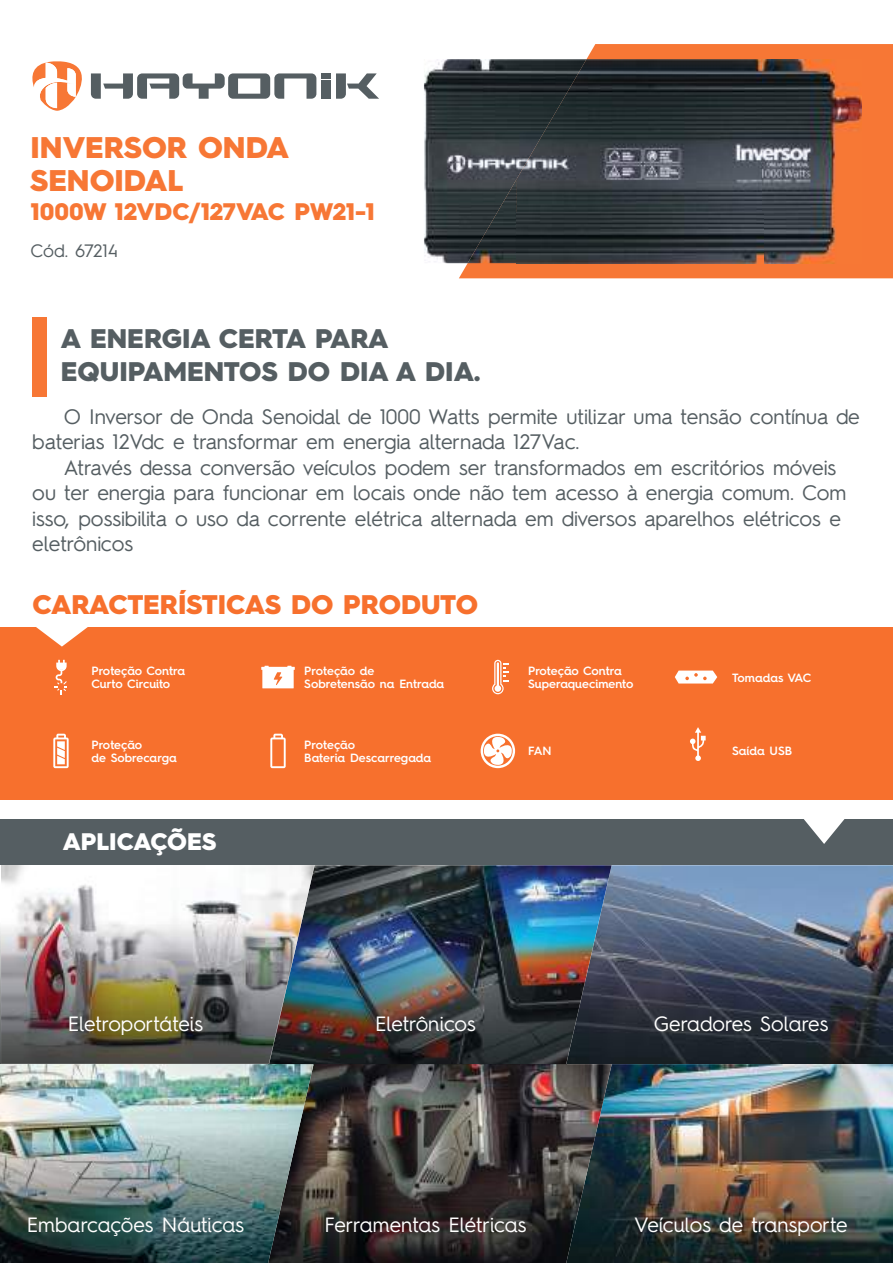
<style>
.page{position:relative;width:893px;height:1263px;background:#fff}
.page>*{position:absolute;margin:0;border:0;box-sizing:border-box;transform-origin:0 0}
.t1{font:900 30px/33px "Hurme Geometric Sans 3";color:#f77735}
.t2{font:900 27px/32.4px "Hurme Geometric Sans 3";color:#555e62}
.t3{font:900 27px "Hurme Geometric Sans 3";color:#f7702d}
.t4{font:900 24px "Hurme Geometric Sans 3";letter-spacing:-.01em;color:#f77735}
.t5{font:900 24px "Hurme Geometric Sans 3";color:#fff}
.t6{font:21px/25.5px "Hurme Geometric Sans 2";color:#555e62}
.t7{font:20.7px "Hurme Geometric Sans 4";color:#fff}
.t8{font:18px "Hurme Geometric Sans 2";letter-spacing:-.01em;color:#555e62}
.t9{font:600 12px/12.6px "Hurme Geometric Sans 4";letter-spacing:-.005em;color:#fff}
</style>
<div class="page">
<img style="left:612px;top:865px;width:281px;height:398px">
<img style="left:315px;top:865px;width:297px;height:398px">
<img style="left:0;top:865px;width:315px;height:398px">
<img style="left:269px;top:865px;width:46px;height:199px">
<img style="left:566px;top:1064px;width:46px;height:199px">
<svg style="left:336px;top:73px;width:43px;height:26px"></svg>
<div style="left:321px;top:73px;width:10px;height:5px;background:#555e62"></div>
<div style="left:321px;top:81px;width:10px;height:18px;background:#555e62"></div>
<svg style="left:32px;top:61px;width:284px;height:50px"></svg>
<div style="left:32px;top:318px;width:14px;height:79px;background:#f77735"></div>
<div style="left:0;top:820px;width:893px;height:45px;background:#555e62"></div>
<svg style="left:794px;top:819px;width:60px;height:25px"></svg>
<svg style="left:459px;top:44px;width:434px;height:234px;background:#f5844a"></svg>
<img style="left:424px;top:59px;width:92px;height:204px">
<img style="left:516px;top:59px;width:345px;height:204px">
<img style="left:468px;top:179px;width:49px;height:84px">
<svg style="left:484px;top:627px;width:59px;height:1px"></svg>
<div style="left:0;top:628px;width:893px;height:172px;background:#f7702d"></div>
<svg style="left:32px;top:627px;width:60px;height:20px"></svg>
<svg style="left:55px;top:660px;width:12px;height:34px"></svg>
<svg style="left:53px;top:734px;width:16px;height:34px"></svg>
<svg style="left:261px;top:666px;width:34px;height:22px"></svg>
<svg style="left:270px;top:734px;width:16px;height:34px"></svg>
<svg style="left:492px;top:660px;width:17px;height:34px"></svg>
<svg style="left:481px;top:734px;width:34px;height:34px"></svg>
<svg style="left:675px;top:670px;width:42px;height:13px"></svg>
<svg style="left:690px;top:727px;width:16px;height:34px"></svg>
<h1 class="t1" style="left:31px;top:130px;width:260px">INVERSOR ONDA<br>SENOIDAL</h1>
<p class="t4" style="left:31px;top:195px;width:346px">1000W 12VDC/127VAC PW21-1</p>
<p class="t8" style="left:31px;top:238px;width:89px">Cód. 67214</p>
<p class="t2" style="left:61px;top:321px;width:421px">A ENERGIA CERTA PARA<br>EQUIPAMENTOS DO DIA A DIA.</p>
<p class="t6" style="left:32px;top:402px;width:829px;text-indent:32px">O Inversor de Onda Senoidal de 1000 Watts permite utilizar uma tensão contínua de baterias 12Vdc e transformar em energia alternada 127Vac.</p>
<p class="t6" style="left:32px;top:453px;width:816px;text-indent:32px">Através dessa conversão veículos podem ser transformados em escritórios móveis ou ter energia para funcionar em locais onde não tem acesso à energia comum. Com isso, possibilita o uso da corrente elétrica alternada em diversos aparelhos elétricos e eletrônicos</p>
<p class="t3" style="left:32px;top:586px;width:447px">CARACTERÍSTICAS DO PRODUTO</p>
<p class="t9" style="left:91px;top:665px;width:95px">Proteção Contra<br>Curto Circuito</p>
<p class="t9" style="left:91px;top:738px;width:87px">Proteção<br>de Sobrecarga</p>
<p class="t5" style="left:63px;top:825px;width:155px">APLICAÇÕES</p>
<p class="t9" style="left:304px;top:665px;width:142px">Proteção de<br>Sobretensão na Entrada</p>
<p class="t9" style="left:304px;top:739px;width:128px">Proteção<br>Bateria Descarregada</p>
<p class="t9" style="left:528px;top:665px;width:107px">Proteção Contra<br>Superaquecimento</p>
<p class="t9" style="left:528px;top:745px;width:25px">FAN</p>
<p class="t9" style="left:732px;top:671px;width:81px">Tomadas VAC</p>
<p class="t9" style="left:732px;top:745px;width:62px">Saída USB</p>
<p class="t7" style="left:68px;top:1009px;width:137px">Eletroportáteis</p>
<p class="t7" style="left:375px;top:1009px;width:102px">Eletrônicos</p>
<p class="t7" style="left:654px;top:1009px;width:176px">Geradores Solares</p>
<p class="t7" style="left:27px;top:1210px;width:219px">Embarcações Náuticas</p>
<p class="t7" style="left:324px;top:1210px;width:203px">Ferramentas Elétricas</p>
<p class="t7" style="left:634px;top:1210px;width:215px">Veículos de transporte</p>
</div>
